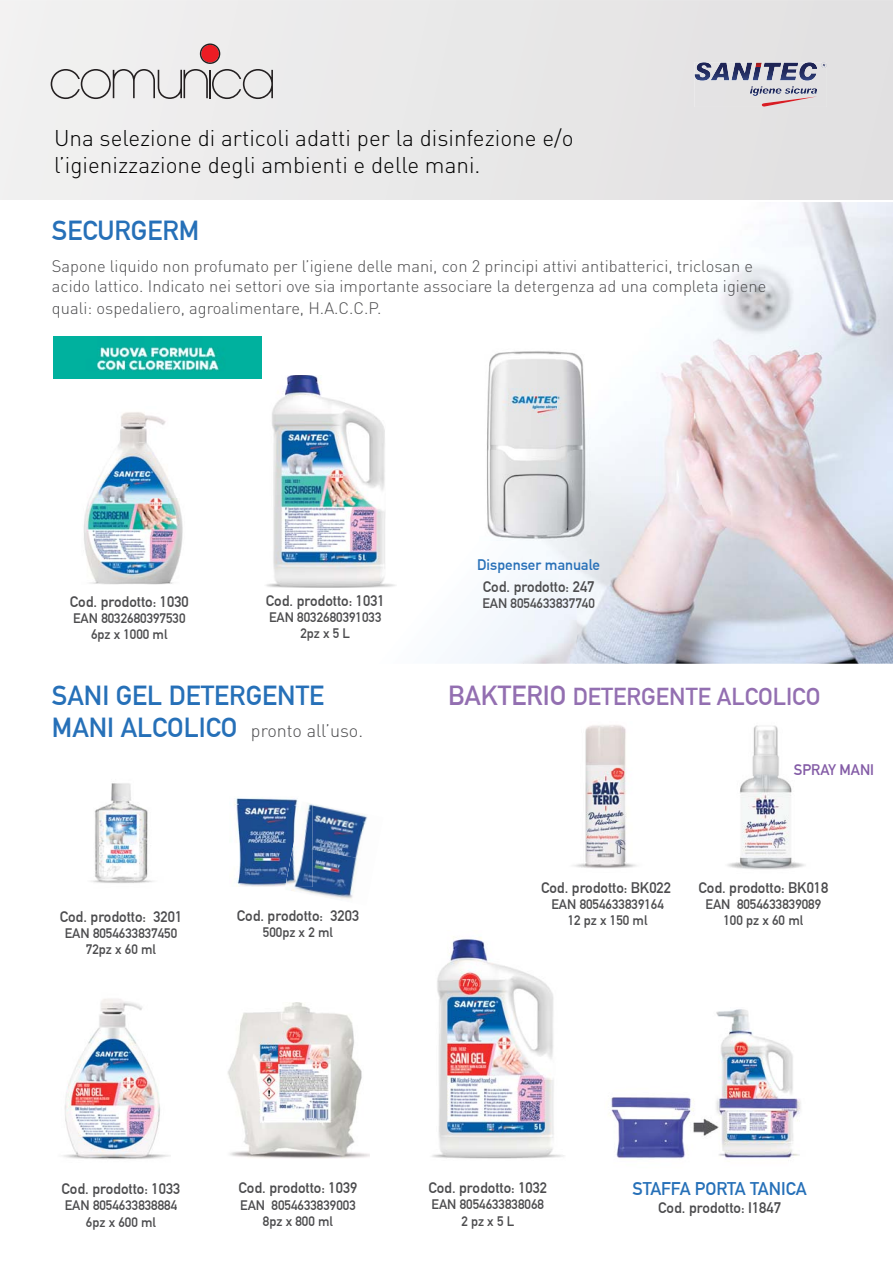
<style>
.page{position:relative;width:893px;height:1263px;background:#fff}
.page>*{position:absolute;margin:0;border:0;box-sizing:border-box;transform-origin:0 0}
.t1{font:27px "DIN Mittelschrift LT";color:#2670b8}
.t2{font:24px "DIN Mittelschrift LT";color:#936fb1}
.t3{font:300 22.5px/27px "DIN";color:#000}
.t4{font:300 18px "DIN";color:#4c4c4e}
.t5{font:18px "DIN Mittelschrift LT";color:#2670b8}
.t6{font:300 16.5px/19.8px "DIN";color:#4c4c4e}
.t7{font:15px "DIN Mittelschrift LT";color:#4c4c4e}
.t8{font:15px "DIN Mittelschrift LT";color:#2971b8}
.t9{font:15px "DIN Mittelschrift LT";color:#835ba6}
.t10{font:13.5px/16.2px "DIN Mittelschrift LT";color:#4c4c4e;text-align:center}
.s1{font-family:"DIN Mittelschrift LT";font-weight:400;font-size:27px;color:#2670b8}
.s2{font-size:27px}
</style>
<div class="page">
<img style="left:713px;top:202px;width:180px;height:153px">
<img style="left:576px;top:355px;width:317px;height:309px">
<div style="left:0;top:0;width:893px;height:200px;background:#e8e8e8"></div>
<svg style="left:51px;top:43px;width:222px;height:56px"></svg>
<img style="left:84px;top:412px;width:99px;height:173px">
<img style="left:266px;top:375px;width:131px;height:213px">
<svg style="left:694px;top:62px;width:133px;height:45px;background:#b9b7c3"></svg>
<img style="left:63px;top:999px;width:107px;height:160px">
<img style="left:227px;top:1002px;width:142px;height:157px">
<img style="left:480px;top:351px;width:114px;height:190px">
<img style="left:91px;top:783px;width:62px;height:100px">
<img style="left:234px;top:798px;width:64px;height:89px">
<img style="left:312px;top:804px;width:55px;height:41px">
<img style="left:291px;top:845px;width:69px;height:54px">
<img style="left:285px;top:801px;width:27px;height:86px">
<img style="left:54px;top:336px;width:208px;height:42px">
<img style="left:609px;top:1009px;width:192px;height:150px">
<img style="left:573px;top:725px;width:64px;height:143px">
<img style="left:727px;top:725px;width:78px;height:145px">
<img style="left:432px;top:936px;width:132px;height:223px">
<h3 class="t3" style="left:54px;top:127px;width:521px">Una selezione di articoli adatti per la disinfezione e/o l’igienizzazione degli ambienti e delle mani.</h3>
<h1 class="t1" style="left:52px;top:214px;width:149px">SECURGERM</h1>
<p class="t6" style="left:52px;top:258px;width:716px">Sapone liquido non profumato per l’igiene delle mani, con 2 principi attivi antibatterici, triclosan e acido lattico. Indicato nei settori ove sia importante associare la detergenza ad una completa igiene</p>
<p class="t6" style="left:52px;top:300px;width:331px">quali: ospedaliero, agroalimentare, H.A.C.C.P.</p>
<p class="t7" style="left:70px;top:593px;width:120px">Cod. prodotto: 1030</p>
<p class="t10" style="left:73px;top:610px;width:114px">EAN 8032680397530<br>6pz x 1000 ml</p>
<p class="t7" style="left:266px;top:592px;width:120px">Cod. prodotto: 1031</p>
<p class="t10" style="left:269px;top:609px;width:114px">EAN 8032680391033<br>2pz x 5 L</p>
<h1 class="t1" style="left:52px;top:679px;width:274px">SANI GEL DETERGENTE</h1>
<h3 class="t4" style="left:52px;top:724px;width:313px"><span class="s1">MANI ALCOLICO</span> pronto all’uso.</h3>
<p class="t7" style="left:60px;top:907px;width:124px">Cod. prodotto: 3201</p>
<p class="t10" style="left:65px;top:925px;width:114px">EAN 8054633837450<br>72pz x 60 ml</p>
<p class="t7" style="left:237px;top:907px;width:124px">Cod. prodotto: 3203</p>
<p class="t10" style="left:263px;top:924px;width:72px">500pz x 2 ml</p>
<p class="t8" style="left:477px;top:556px;width:124px">Dispenser manuale</p>
<p class="t7" style="left:483px;top:578px;width:113px">Cod. prodotto: 247</p>
<p class="t10" style="left:482px;top:595px;width:114px">EAN 8054633837740</p>
<h2 class="t2" style="left:448px;top:682px;width:374px"><span class="s2">BAKTERIO</span> DETERGENTE ALCOLICO</h2>
<p class="t9" style="left:794px;top:761px;width:82px">SPRAY MANI</p>
<p class="t7" style="left:541px;top:879px;width:131px">Cod. prodotto: BK022</p>
<p class="t10" style="left:551px;top:896px;width:114px">EAN 8054633839164<br>12 pz x 150 ml</p>
<p class="t7" style="left:698px;top:879px;width:131px">Cod. prodotto: BK018</p>
<p class="t10" style="left:706px;top:896px;width:117px">EAN 8054633839089<br>100 pz x 60 ml</p>
<p class="t7" style="left:62px;top:1180px;width:120px">Cod. prodotto: 1033</p>
<p class="t10" style="left:65px;top:1198px;width:114px">EAN 8054633838884<br>6pz x 600 ml</p>
<p class="t7" style="left:239px;top:1179px;width:120px">Cod. prodotto: 1039</p>
<p class="t10" style="left:240px;top:1197px;width:117px">EAN 8054633839003<br>8pz x 800 ml</p>
<p class="t7" style="left:428px;top:1179px;width:120px">Cod. prodotto: 1032</p>
<p class="t10" style="left:432px;top:1196px;width:114px">EAN 8054633838068<br>2 pz x 5 L</p>
<h3 class="t5" style="left:632px;top:1178px;width:176px">STAFFA PORTA TANICA</h3>
<p class="t7" style="left:658px;top:1199px;width:124px">Cod. prodotto: I1847</p>
</div>
